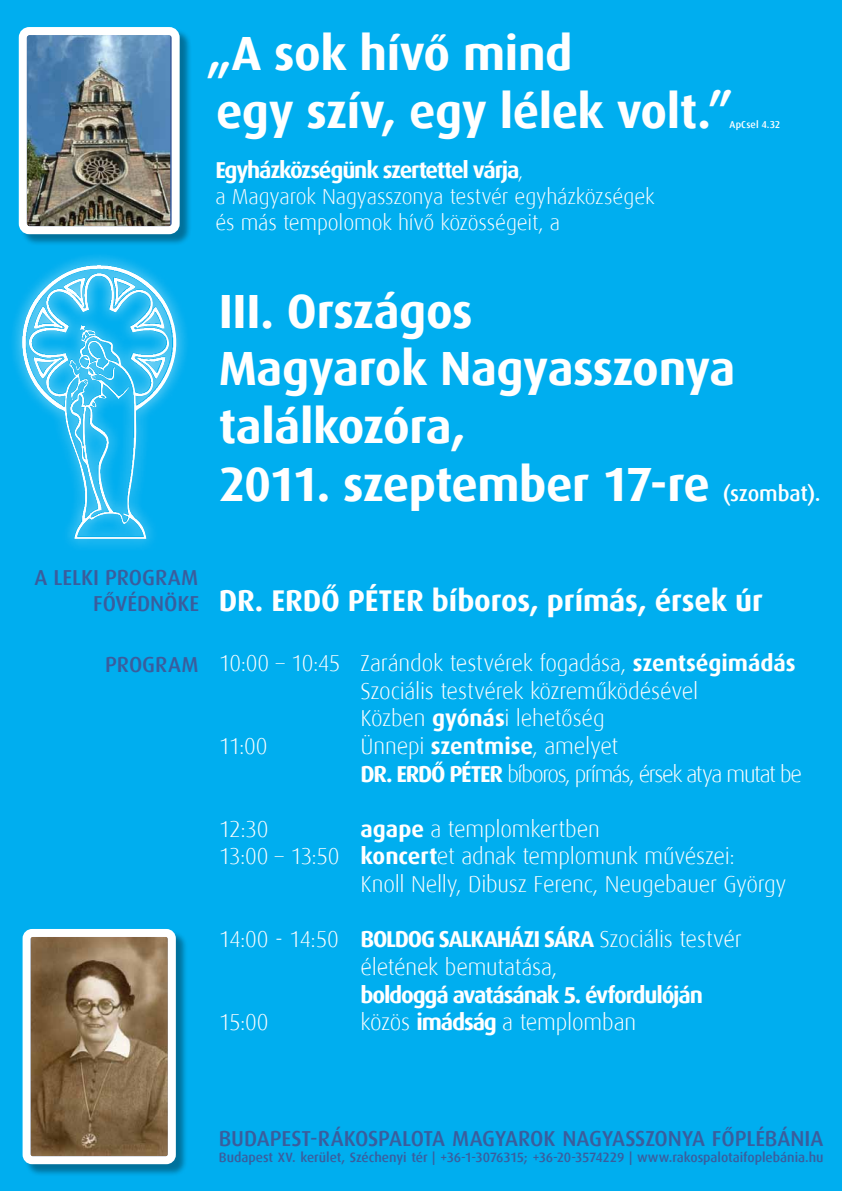
<style>
.page{position:relative;width:842px;height:1191px;background:#00aeef}
.page>*{position:absolute;margin:0;border:0;box-sizing:border-box;transform-origin:0 0}
.t1{font:48px/57.6px "GP Dax Bold";letter-spacing:-.01em;color:#fff}
.t2{font:30px "GP Dax Bold";letter-spacing:-.005em;color:#fff}
.t3{font:23px/27.6px "GP Dax Light";letter-spacing:-.015em;color:#fff}
.t4{font:23px/27.6px "GP Dax Light";letter-spacing:-.055em;color:#fff}
.t5{font:23px "GP Dax Bold";letter-spacing:-.055em;color:#fff}
.t6{font:21.7px/26px "GP Dax Light";letter-spacing:-.01em;color:#fff}
.t7{font:21.7px "GP Dax Medium";letter-spacing:-.005em;color:#3a5d9d}
.t8{font:13.5px "GP Dax Medium";letter-spacing:-.005em;color:#3a5d9d}
.t9{font:10px "GP Dax Medium";letter-spacing:.005em;color:#fff}
.s1{font-family:"GP Dax Light";font-size:21.7px}
.s2{font-family:"GP Dax Medium";font-size:21.7px}
.s3{font-family:"GP Dax Medium";font-size:21.7px;color:#3a5d9d}
.s4{font-family:"GP Dax Bold"}
</style>
<div class="page">
<div style="left:20px;top:29px;width:172px;height:218px;background:#000;opacity:.35"></div>
<img style="left:28px;top:36px;width:142px;height:189px">
<div style="left:19px;top:27px;width:161px;height:207px;border:8px solid #fff;border-radius:7px"></div>
<div style="left:24px;top:930px;width:164px;height:246px;background:#000;opacity:.35"></div>
<img style="left:32px;top:938px;width:135px;height:217px">
<div style="left:23px;top:929px;width:153px;height:235px;border:8px solid #fff;border-radius:6px"></div>
<div style="left:8px;top:251px;width:181px;height:300px;background:#fff;opacity:.75"></div>
<svg style="left:19px;top:265px;width:159px;height:274px"></svg>
<img style="left:22px;top:265px;width:154px;height:274px">
<h1 class="t1" style="left:206px;top:25px;width:529px">„A sok hívő mind<br>egy szív, egy lélek volt.”</h1>
<p class="t9" style="left:729px;top:119px;width:52px">ApCsel 4.32</p>
<p class="t5" style="left:215px;top:157px;width:309px">Egyházközségünk szertettel várja<span class="s1">,</span></p>
<p class="t6" style="left:215px;top:183px;width:441px">a Magyarok Nagyasszonya testvér egyházközségek és más tempolomok hívő közösségeit, a</p>
<h1 class="t1" style="left:219px;top:282px;width:603px">III. Országos<br>Magyarok Nagyasszonya találkozóra,<br>2011. szeptember 17-re <span class="s2">(szombat).</span></h1>
<p class="t7" style="left:35px;top:565px;width:165px">A LELKI PROGRAM</p>
<h2 class="t2" style="left:93px;top:584px;width:671px"><span class="s3">FŐVÉDNÖKE</span> DR. ERDŐ PÉTER bíboros, prímás, érsek úr</h2>
<p class="t7" style="left:105px;top:652px;width:95px">PROGRAM</p>
<p class="t3" style="left:219px;top:649px;width:578px">10:00 – 10:45 Zarándok testvérek fogadása, <span class="s4">szentségimádás</span></p>
<p class="t3" style="left:361px;top:677px;width:339px">Szociális testvérek közreműködésével</p>
<p class="t3" style="left:361px;top:705px;width:246px">Közben <span class="s4">gyónás</span>i lehetőség</p>
<p class="t3" style="left:219px;top:732px;width:50px">11:00</p>
<p class="t4" style="left:361px;top:732px;width:443px">Ünnepi <span class="s4">szentmise</span>, amelyet<br><span class="s4">DR. ERDŐ PÉTER</span> bíboros, prímás, érsek atya mutat be</p>
<p class="t3" style="left:219px;top:815px;width:51px">12:30</p>
<p class="t3" style="left:361px;top:815px;width:241px"><span class="s4">agape</span> a templomkertben</p>
<p class="t3" style="left:219px;top:843px;width:517px">13:00 – 13:50 <span class="s4">koncert</span>et adnak templomunk művészei:</p>
<p class="t3" style="left:361px;top:870px;width:427px">Knoll Nelly, Dibusz Ferenc, Neugebauer György</p>
<p class="t3" style="left:361px;top:925px;width:383px;text-indent:-142px">14:00 - 14:50 <span class="s4">BOLDOG SALKAHÁZI SÁRA</span> Szociális testvér életének bemutatása,</p>
<p class="t5" style="left:361px;top:981px;width:344px">boldoggá avatásának 5. évfordulóján</p>
<p class="t3" style="left:219px;top:1008px;width:51px">15:00</p>
<p class="t3" style="left:361px;top:1008px;width:277px">közös <span class="s4">imádság</span> a templomban</p>
<p class="t7" style="left:219px;top:1126px;width:606px">BUDAPEST-RÁKOSPALOTA MAGYAROK NAGYASSZONYA FŐPLÉBÁNIA</p>
<p class="t8" style="left:219px;top:1149px;width:606px">Budapest XV. kerület, Széchenyi tér | +36-1-3076315; +36-20-3574229 | www.rakospalotaifoplebánia.hu</p>
</div>
